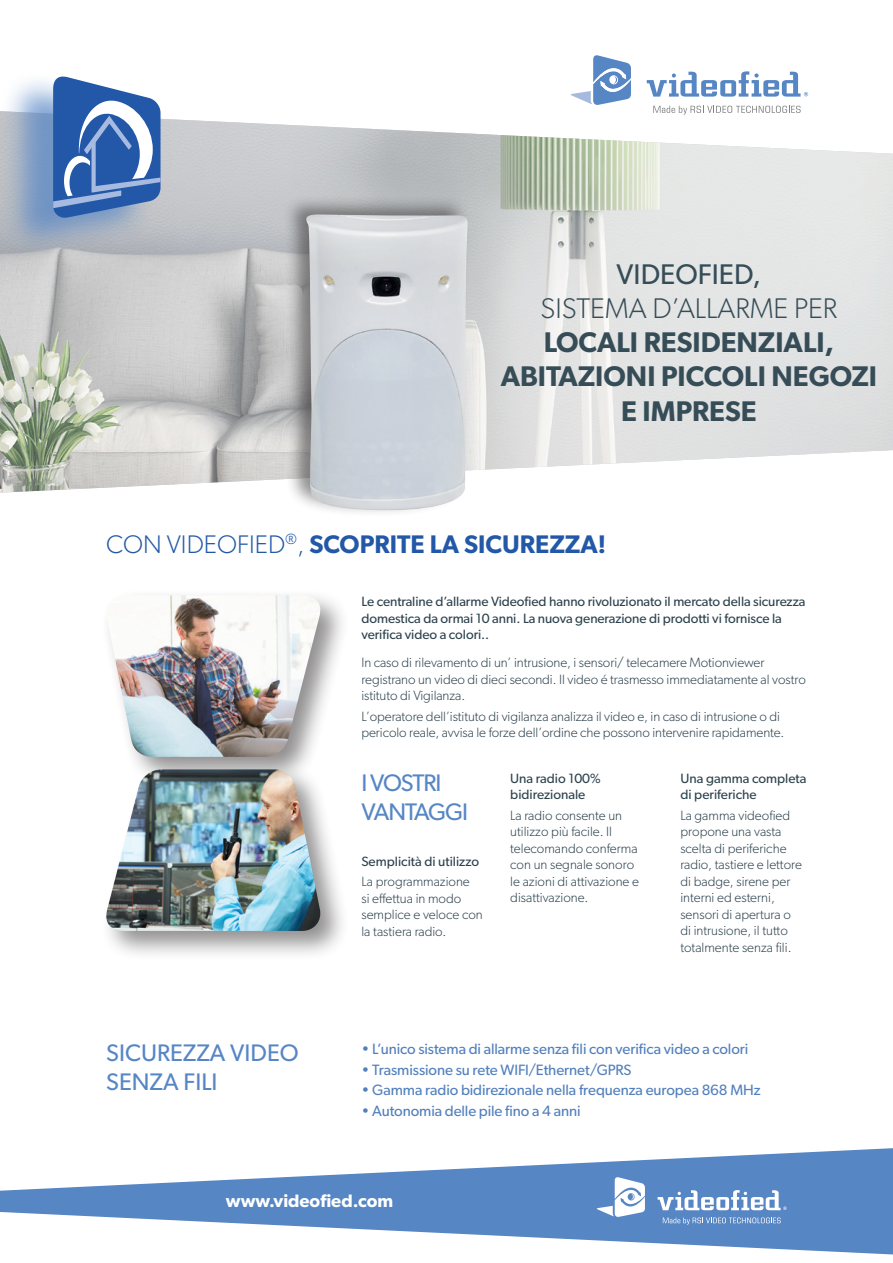
<style>
.page{position:relative;width:893px;height:1263px;background:#fff}
.page>*{position:absolute;margin:0;border:0;box-sizing:border-box;transform-origin:0 0}
.t1{font:600 28.5px "Gibson";color:#364c57}
.t2{font:300 28.5px "Gibson";color:#364c57}
.t3{font:28.5px "Gibson";color:#364c57}
.t4{font:600 25.5px "Gibson";color:#2258a7}
.t5{font:24px "Gibson";color:#5786c5}
.t6{font:24px "Gibson";letter-spacing:-.04em;color:#5786c5}
.t7{font:600 18px "Gibson";color:#fff}
.t8{font:15px "Gibson";letter-spacing:-.005em;color:#5280bd}
.t9{font:300 13.5px/16.5px "Gibson";letter-spacing:-.005em;color:#2d424d}
.t10{font:13.5px/16.5px "Gibson";letter-spacing:-.005em;color:#2d424d}
.s1{font-weight:300}
</style>
<div class="page">
<svg style="left:0;top:1148px;width:893px;height:106px;fill:#5786c5"></svg>
<svg style="left:595px;top:1176px;width:50px;height:41px"></svg>
<svg style="left:663px;top:1217px;width:118px;height:8px"></svg>
<svg style="left:658px;top:1190px;width:129px;height:20px"></svg>
<svg style="left:570px;top:55px;width:61px;height:50px"></svg>
<svg style="left:653px;top:106px;width:148px;height:5px"></svg>
<svg style="left:647px;top:71px;width:161px;height:26px"></svg>
<img style="left:0;top:111px;width:893px;height:382px">
<div style="left:0;top:71px;width:155px;height:186px;background:#5786c5;opacity:.75"></div>
<svg style="left:53px;top:74px;width:108px;height:145px"></svg>
<div style="left:100px;top:763px;width:250px;height:198px;background:#231f20;opacity:.5"></div>
<img style="left:105px;top:787px;width:217px;height:144px">
<div style="left:100px;top:589px;width:250px;height:198px;background:#231f20;opacity:.5"></div>
<img style="left:105px;top:595px;width:217px;height:162px">
<div style="left:282px;top:194px;width:189px;height:323px;background:#231f20;opacity:.5"></div>
<img style="left:306px;top:214px;width:162px;height:296px">
<p class="t3" style="left:617px;top:257px;width:146px">VIDEOFIED,</p>
<p class="t2" style="left:541px;top:291px;width:298px">SISTEMA D’ALLARME PER</p>
<p class="t1" style="left:544px;top:325px;width:292px">LOCALI RESIDENZIALI,</p>
<p class="t1" style="left:501px;top:359px;width:378px">ABITAZIONI PICCOLI NEGOZI</p>
<p class="t1" style="left:621px;top:394px;width:137px">E IMPRESE</p>
<p class="t4" style="left:106px;top:529px;width:501px"><span class="s1">CON VIDEOFIED</span><sup>®</sup><span class="s1">,</span> SCOPRITE LA SICUREZZA!</p>
<p class="t10" style="left:361px;top:593px;width:445px">Le centraline d’allarme Videofied hanno rivoluzionato il mercato della sicurezza domestica da ormai 10 anni. La nuova generazione di prodotti vi fornisce la verifica video a colori..</p>
<p class="t9" style="left:361px;top:654px;width:446px">In caso di rilevamento di un’ intrusione, i sensori/ telecamere Motionviewer registrano un video di dieci secondi. Il video é trasmesso immediatamente al vostro istituto di Vigilanza.</p>
<p class="t9" style="left:361px;top:708px;width:424px">L’operatore dell’istituto di vigilanza analizza il video e, in caso di intrusione o di pericolo reale, avvisa le forze dell’ordine che possono intervenire rapidamente.</p>
<p class="t5" style="left:106px;top:1038px;width:194px">SICUREZZA VIDEO</p>
<p class="t5" style="left:106px;top:1067px;width:113px">SENZA FILI</p>
<p class="t5" style="left:361px;top:768px;width:82px">I VOSTRI</p>
<p class="t6" style="left:361px;top:797px;width:108px">VANTAGGI</p>
<p class="t10" style="left:361px;top:852px;width:119px">Semplicità di utilizzo</p>
<p class="t9" style="left:361px;top:873px;width:123px">La programmazione<br>si effettua in modo semplice e veloce con la tastiera radio.</p>
<p class="t10" style="left:510px;top:769px;width:92px">Una radio 100% bidirezionale</p>
<p class="t9" style="left:510px;top:807px;width:130px">La radio consente un utilizzo più facile. Il telecomando conferma con un segnale sonoro le azioni di attivazione e disattivazione.</p>
<p class="t10" style="left:680px;top:769px;width:128px">Una gamma completa di periferiche</p>
<p class="t9" style="left:680px;top:807px;width:123px">La gamma videofied propone una vasta scelta di periferiche radio, tastiere e lettore di badge, sirene per interni ed esterni, sensori di apertura o di intrusione, il tutto totalmente senza fili.</p>
<p class="t8" style="left:361px;top:1040px;width:388px">• L’unico sistema di allarme senza fili con verifica video a colori</p>
<p class="t8" style="left:361px;top:1060px;width:272px">• Trasmissione su rete WIFI/Ethernet/GPRS</p>
<p class="t8" style="left:361px;top:1081px;width:401px">• Gamma radio bidirezionale nella frequenza europea 868 MHz</p>
<p class="t8" style="left:361px;top:1102px;width:221px">• Autonomia delle pile fino a 4 anni</p>
<h3 class="t7" style="left:226px;top:1190px;width:169px">www.videofied.com</h3>
</div>
